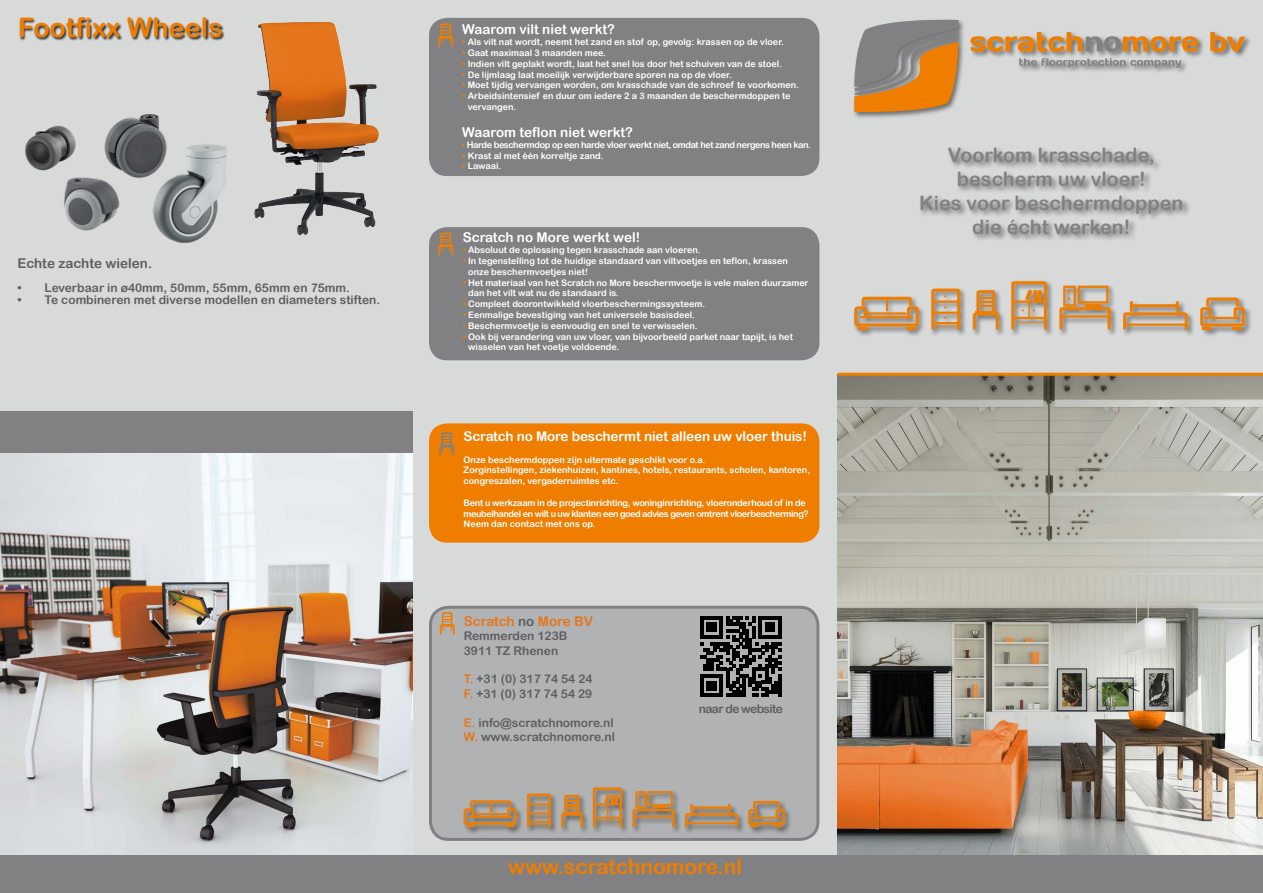
<style>
.page{position:relative;width:1263px;height:893px;background:#d8d9d9}
.page>*{position:absolute;margin:0;border:0;box-sizing:border-box;transform-origin:0 0}
.t1{font:27px "Arial Rounded MT Bold";color:#ef7c00}
.t2{font:21px "Arial Rounded MT Bold";color:#ef7d00}
.t3{font:19.8px/23.7px "Arial Rounded MT Bold";color:#818184;text-align:center}
.t4{font:13.5px "Arial Rounded MT Bold";letter-spacing:-.01em;color:#fff}
.t5{font:13.5px "Arial Rounded MT Bold";color:#5e5e60}
.t6{font:13.5px "Arial Rounded MT Bold";color:#e5761b}
.t7{font:12px/14.4px "Arial Rounded MT Bold";color:#5e5e60}
.t8{font:12px "Arial Rounded MT Bold";letter-spacing:-.05em;color:#5e5e60}
.t9{font:9px/10.8px "Arial Rounded MT Bold";color:#fff}
.t10{font:9px/10.8px "Arial Rounded MT Bold";letter-spacing:-.025em;color:#fff}
.t11{font:9px "Arial Rounded MT Bold";letter-spacing:-.04em;color:#fff}
.s1{color:#ef7d00}
.s2{color:#5e5e60}
.s3{color:#e5761b}
</style>
<div class="page">
<img style="left:838px;top:376px;width:425px;height:479px">
<div style="left:852px;top:18px;width:400px;height:102px;background:#000;opacity:.5"></div>
<svg style="left:854px;top:18px;width:104px;height:95px;background:#b1895e"></svg>
<svg style="left:970px;top:32px;width:228px;height:20px"></svg>
<svg style="left:1210px;top:32px;width:35px;height:20px"></svg>
<svg style="left:1019px;top:58px;width:162px;height:10px"></svg>
<div style="left:852px;top:280px;width:400px;height:57px;background:#000;opacity:.5"></div>
<svg style="left:1123px;top:301px;width:65px;height:28px"></svg>
<svg style="left:854px;top:297px;width:65px;height:32px"></svg>
<svg style="left:1200px;top:298px;width:45px;height:31px"></svg>
<svg style="left:1059px;top:286px;width:51px;height:43px"></svg>
<svg style="left:973px;top:290px;width:26px;height:39px"></svg>
<svg style="left:931px;top:289px;width:29px;height:40px"></svg>
<svg style="left:1011px;top:281px;width:36px;height:48px;background:#cba070"></svg>
<div style="left:919px;top:146px;width:271px;height:96px;background:#000;opacity:.48"></div>
<div style="left:429px;top:18px;width:390px;height:158px;background:#818184;border-radius:18px"></div>
<svg style="left:438px;top:24px;width:15px;height:23px"></svg>
<div style="left:429px;top:227px;width:390px;height:133px;background:#818184;border-radius:18px"></div>
<svg style="left:438px;top:233px;width:15px;height:22px"></svg>
<div style="left:429px;top:423px;width:390px;height:120px;background:#ef7d00;border-radius:18px"></div>
<img style="left:0;top:453px;width:412px;height:402px">
<img style="left:256px;top:22px;width:123px;height:214px">
<div style="left:19px;top:18px;width:206px;height:22px;background:#000;opacity:.75"></div>
<div style="left:0;top:855px;width:1263px;height:38px;background:#818184"></div>
<div style="left:0;top:411px;width:412px;height:42px;background:#818184"></div>
<div style="left:430px;top:607px;width:388px;height:232px;background:#b1b2b3;border-radius:18px"></div>
<div style="left:429px;top:606px;width:390px;height:235px;border:3px solid #818184;border-radius:18px"></div>
<svg style="left:440px;top:612px;width:14px;height:23px"></svg>
<svg style="left:700px;top:616px;width:81px;height:81px"></svg>
<hr style="left:778px;top:674px;width:3px;height:23px;background:#000">
<div style="left:462px;top:786px;width:330px;height:49px;background:#000;opacity:.5"></div>
<svg style="left:685px;top:804px;width:53px;height:23px"></svg>
<svg style="left:464px;top:800px;width:53px;height:27px"></svg>
<svg style="left:748px;top:801px;width:37px;height:26px"></svg>
<svg style="left:632px;top:791px;width:42px;height:36px"></svg>
<svg style="left:561px;top:795px;width:21px;height:32px"></svg>
<svg style="left:527px;top:794px;width:24px;height:33px"></svg>
<svg style="left:593px;top:787px;width:29px;height:40px"></svg>
<hr style="left:838px;top:373px;width:425px;height:3px;background:#ef7d00">
<img style="left:25px;top:113px;width:232px;height:130px">
<svg style="left:439px;top:432px;width:15px;height:24px"></svg>
<h1 class="t1" style="left:18px;top:12px;width:206px">Footfixx Wheels</h1>
<h3 class="t5" style="left:17px;top:255px;width:136px">Echte zachte wielen.</h3>
<h3 class="t7" style="left:17px;top:280px;width:334px">• Leverbaar in ø40mm, 50mm, 55mm, 65mm en 75mm.</h3>
<h3 class="t7" style="left:17px;top:292px;width:364px">• Te combineren met diverse modellen en diameters stiften.</h3>
<h3 class="t4" style="left:462px;top:22px;width:154px">Waarom vilt niet werkt?</h3>
<p class="t9" style="left:462px;top:37px;width:323px"><span class="s1">•</span> Als vilt nat wordt, neemt het zand en stof op, gevolg: krassen op de vloer.</p>
<p class="t9" style="left:462px;top:47px;width:145px"><span class="s1">•</span> Gaat maximaal 3 maanden mee.</p>
<p class="t9" style="left:462px;top:58px;width:321px"><span class="s1">•</span> Indien vilt geplakt wordt, laat het snel los door het schuiven van de stoel.</p>
<p class="t9" style="left:462px;top:69px;width:271px"><span class="s1">•</span> De lijmlaag laat moeilijk verwijderbare sporen na op de vloer.</p>
<p class="t9" style="left:462px;top:80px;width:338px"><span class="s1">•</span> Moet tijdig vervangen worden, om krasschade van de schroef te voorkomen.</p>
<p class="t9" style="left:468px;top:91px;width:324px;text-indent:-6px"><span class="s1">•</span> Arbeidsintensief en duur om iedere 2 a 3 maanden de beschermdoppen te vervangen.</p>
<h3 class="t4" style="left:462px;top:124px;width:172px">Waarom teflon niet werkt?</h3>
<p class="t11" style="left:462px;top:139px;width:350px"><span class="s1">•</span> Harde beschermdop op een harde vloer werkt niet, omdat het zand nergens heen kan.</p>
<p class="t9" style="left:462px;top:150px;width:143px"><span class="s1">•</span> Krast al met één korreltje zand.</p>
<p class="t9" style="left:462px;top:161px;width:41px"><span class="s1">•</span> Lawaai.</p>
<h3 class="t4" style="left:463px;top:230px;width:179px">Scratch no More werkt wel!</h3>
<p class="t9" style="left:463px;top:245px;width:240px"><span class="s1">•</span> Absoluut de oplossing tegen krasschade aan vloeren.</p>
<p class="t9" style="left:468px;top:255px;width:321px;text-indent:-6px"><span class="s1">•</span> In tegenstelling tot de huidige standaard van viltvoetjes en teflon, krassen onze beschermvoetjes niet!</p>
<p class="t9" style="left:468px;top:277px;width:342px;text-indent:-6px"><span class="s1">•</span> Het materiaal van het Scratch no More beschermvoetje is vele malen duurzamer dan het vilt wat nu de standaard is.</p>
<p class="t9" style="left:463px;top:299px;width:244px"><span class="s1">•</span> Compleet doorontwikkeld vloerbeschermingssysteem.</p>
<p class="t9" style="left:463px;top:309px;width:234px"><span class="s1">•</span> Eenmalige bevestiging van het universele basisdeel.</p>
<p class="t9" style="left:463px;top:320px;width:236px"><span class="s1">•</span> Beschermvoetje is eenvoudig en snel te verwisselen.</p>
<p class="t9" style="left:468px;top:331px;width:326px;text-indent:-6px"><span class="s1">•</span> Ook bij verandering van uw vloer, van bijvoorbeeld parket naar tapijt, is het wisselen van het voetje voldoende.</p>
<h3 class="t4" style="left:463px;top:428px;width:345px">Scratch no More beschermt niet alleen uw vloer thuis!</h3>
<p class="t9" style="left:463px;top:454px;width:348px">Onze beschermdoppen zijn uitermate geschikt voor o.a.<br>Zorginstellingen, ziekenhuizen, kantines, hotels, restaurants, scholen, kantoren, congreszalen, vergaderruimtes etc.</p>
<p class="t10" style="left:463px;top:497px;width:347px">Bent u werkzaam in de projectinrichting, woninginrichting, vloeronderhoud of in de meubelhandel en wilt u uw klanten een goed advies geven omtrent vloerbescherming?<br>Neem dan contact met ons op.</p>
<h3 class="t6" style="left:464px;top:613px;width:131px">Scratch <span class="s2">no</span> More BV</h3>
<h3 class="t7" style="left:464px;top:629px;width:105px">Remmerden 123B<br>3911 TZ Rhenen</h3>
<h3 class="t7" style="left:464px;top:672px;width:130px"><span class="s3">T.</span> +31 (0) 317 74 54 24<br><span class="s3">F.</span> +31 (0) 317 74 54 29</h3>
<h3 class="t7" style="left:464px;top:715px;width:153px"><span class="s3">E.</span> info@scratchnomore.nl<br><span class="s3">W.</span> www.scratchnomore.nl</h3>
<h3 class="t8" style="left:699px;top:702px;width:86px">naar de website</h3>
<h2 class="t2" style="left:508px;top:854px;width:236px">www.scratchnomore.nl</h2>
<h3 class="t3" style="left:919px;top:143px;width:266px">Voorkom krasschade, bescherm uw vloer!<br>Kies voor beschermdoppen die écht werken!</h3>
</div>
